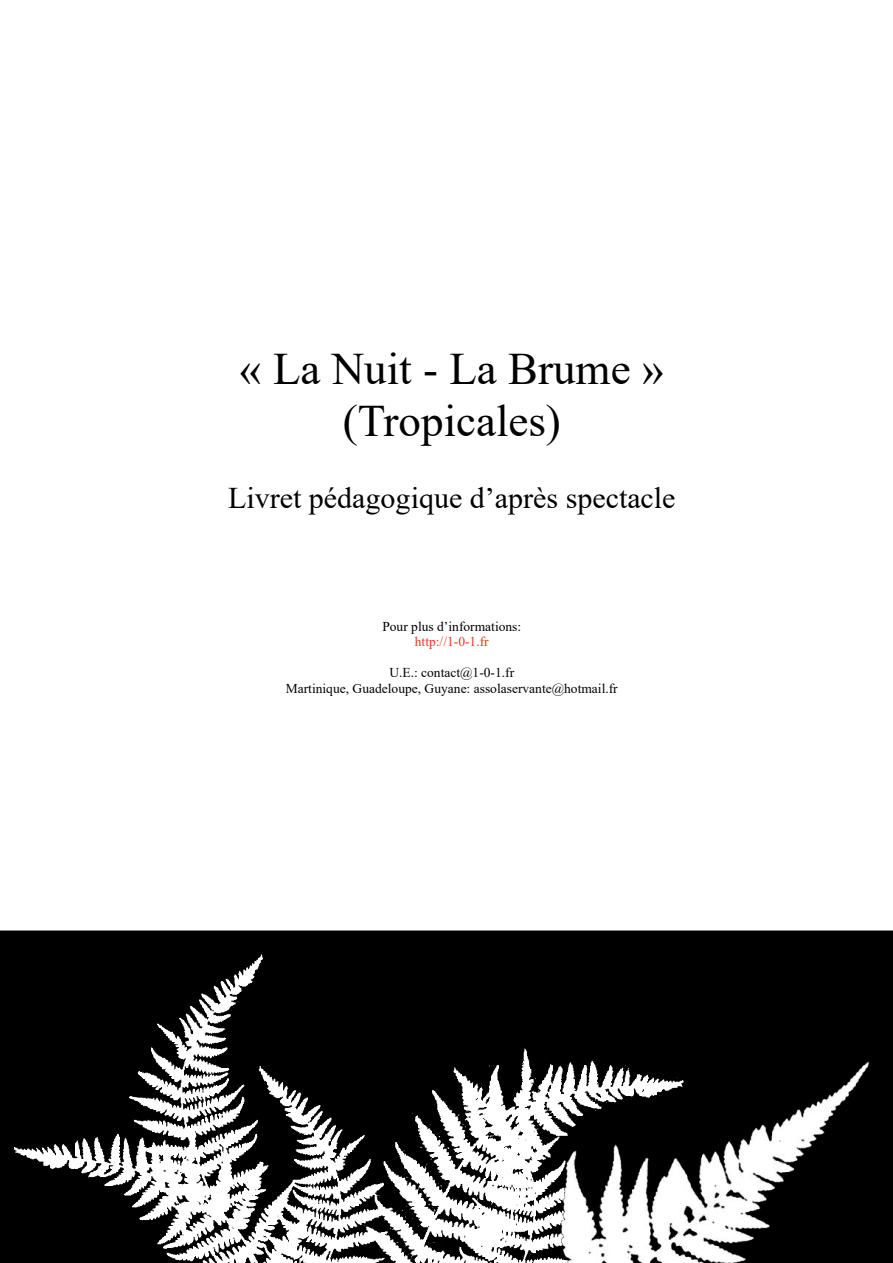
<style>
.page{position:relative;width:893px;height:1263px;background:#fff}
.page>*{position:absolute;margin:0;border:0;box-sizing:border-box;transform-origin:0 0}
.t1{font:45px/51.8px "Times New Roman";color:#000;text-align:center}
.t2{font:30px "Times New Roman";color:#000}
.t3{font:13.5px/15.5px "Times New Roman";color:#000;text-align:center}
.t4{font:13.5px "Times New Roman";color:#e63726}
</style>
<div class="page">
<img style="left:0;top:930px;width:879px;height:333px">
<h1 class="t1" style="left:239px;top:347px;width:427px">« La Nuit - La Brume » (Tropicales)</h1>
<h2 class="t2" style="left:228px;top:487px;width:449px">Livret pédagogique d’après spectacle</h2>
<p class="t3" style="left:382px;top:620px;width:140px">Pour plus d’informations:</p>
<p class="t4" style="left:415px;top:637px;width:75px">http://1-0-1.fr</p>
<p class="t3" style="left:286px;top:666px;width:333px">U.E.: contact@1-0-1.fr<br>Martinique, Guadeloupe, Guyane: assolaservante@hotmail.fr</p>
</div>
